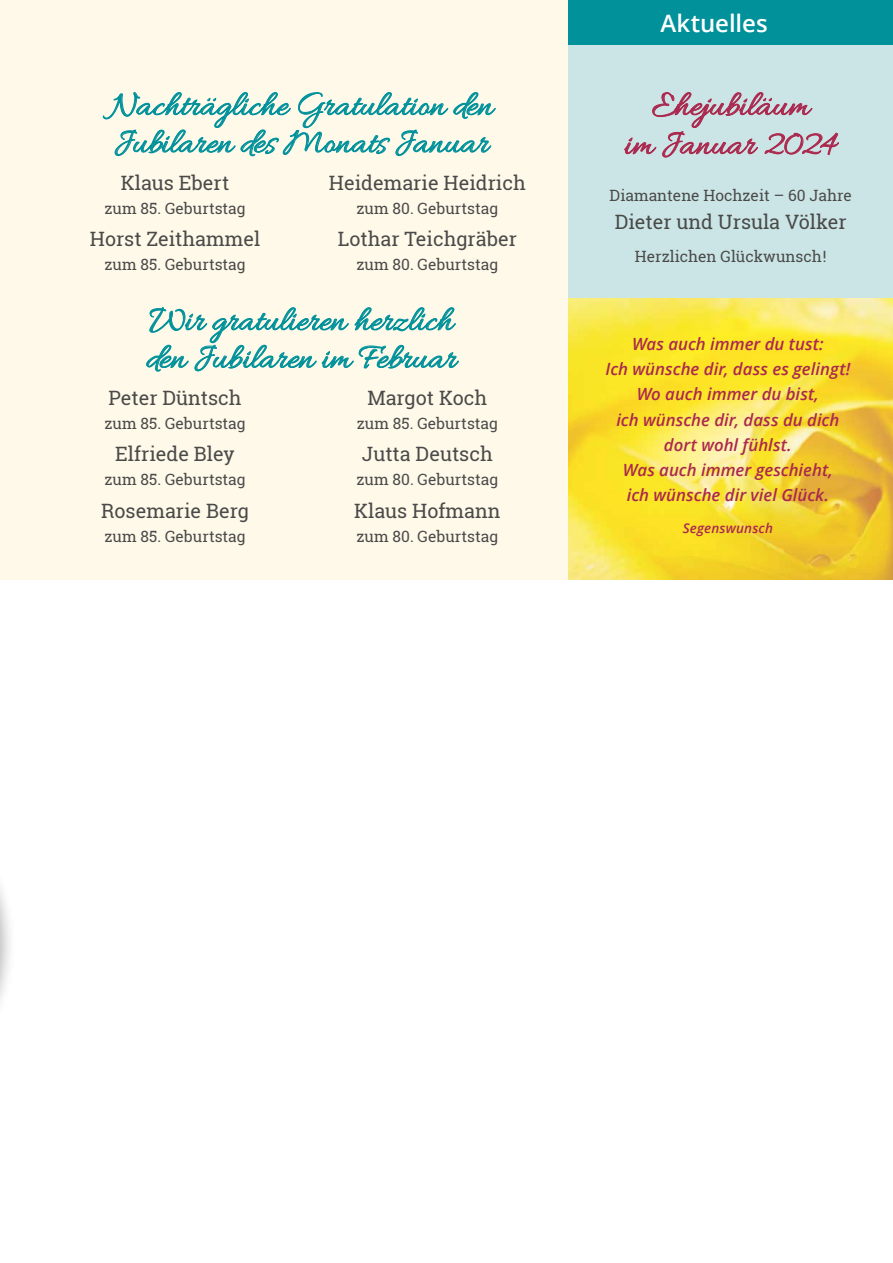
<style>
.page{position:relative;width:893px;height:1263px;background:#fff}
.page>*{position:absolute;margin:0;border:0;box-sizing:border-box;transform-origin:0 0}
.t1{font:36px/37.5px "Allura";color:#00919b}
.t2{font:36px/39px "Allura";color:#ab284e;text-align:center}
.t3{font:600 24px "Open Sans";letter-spacing:-.005em;color:#fff}
.t4{font:19.8px "Roboto Slab";color:#4a4a49}
.t5{font:italic 600 16.8px/25.2px "Open Sans";color:#ab284e;text-align:center}
.t6{font:15.6px "Roboto Slab";color:#4a4a49}
.t7{font:italic 600 13.5px "Open Sans";letter-spacing:.015em;color:#ab284e}
</style>
<div class="page">
<div style="left:0;top:0;width:893px;height:580px;background:#fef9e9"></div>
<div style="left:568px;top:32px;width:325px;height:266px;background:#cbe5e6"></div>
<img style="left:568px;top:298px;width:325px;height:282px">
<div style="left:0;top:758px;width:17px;height:371px;background:#000;opacity:.3"></div>
<svg style="left:0;top:770px;width:1px;height:342px"></svg>
<div style="left:569px;top:0;width:324px;height:45px;background:#00919b"></div>
<svg style="left:103px;top:92px;width:393px;height:64px"></svg>
<svg style="left:146px;top:307px;width:313px;height:64px"></svg>
<svg style="left:624px;top:92px;width:215px;height:66px"></svg>
<h1 class="t1" style="left:110px;top:89px;width:385px">Nachträgliche Gratulation den<br>Jubilaren des Monats Januar</h1>
<p class="t4" style="left:121px;top:169px;width:110px">Klaus Ebert</p>
<p class="t6" style="left:104px;top:197px;width:143px">zum 85. Geburtstag</p>
<p class="t4" style="left:90px;top:225px;width:172px">Horst Zeithammel</p>
<p class="t6" style="left:104px;top:254px;width:143px">zum 85. Geburtstag</p>
<p class="t4" style="left:329px;top:169px;width:198px">Heidemarie Heidrich</p>
<p class="t6" style="left:356px;top:197px;width:143px">zum 80. Geburtstag</p>
<p class="t4" style="left:338px;top:225px;width:181px">Lothar Teichgräber</p>
<p class="t6" style="left:356px;top:254px;width:143px">zum 80. Geburtstag</p>
<h1 class="t1" style="left:146px;top:304px;width:311px">Wir gratulieren herzlich den Jubilaren im Februar</h1>
<p class="t4" style="left:108px;top:384px;width:135px">Peter Düntsch</p>
<p class="t6" style="left:104px;top:413px;width:143px">zum 85. Geburtstag</p>
<p class="t4" style="left:115px;top:441px;width:121px">Elfriede Bley</p>
<p class="t6" style="left:104px;top:469px;width:143px">zum 85. Geburtstag</p>
<p class="t4" style="left:101px;top:497px;width:149px">Rosemarie Berg</p>
<p class="t6" style="left:104px;top:526px;width:143px">zum 85. Geburtstag</p>
<p class="t4" style="left:367px;top:384px;width:122px">Margot Koch</p>
<p class="t6" style="left:357px;top:413px;width:143px">zum 85. Geburtstag</p>
<p class="t4" style="left:362px;top:441px;width:132px">Jutta Deutsch</p>
<p class="t6" style="left:356px;top:469px;width:143px">zum 80. Geburtstag</p>
<p class="t4" style="left:354px;top:497px;width:148px">Klaus Hofmann</p>
<p class="t6" style="left:356px;top:526px;width:143px">zum 80. Geburtstag</p>
<h2 class="t3" style="left:660px;top:7px;width:109px">Aktuelles</h2>
<h2 class="t3" style="left:665px;top:7px;width:133px">Verwa tung</h2>
<h1 class="t2" style="left:624px;top:88px;width:214px">Ehejubiläum<br>im Januar 2024</h1>
<p class="t6" style="left:610px;top:184px;width:244px">Diamantene Hochzeit – 60 Jahre</p>
<p class="t4" style="left:615px;top:208px;width:233px">Dieter und Ursula Völker</p>
<p class="t6" style="left:635px;top:245px;width:193px">Herzlichen Glückwunsch!</p>
<p class="t5" style="left:605px;top:331px;width:246px">Was auch immer du tust:<br>Ich wünsche dir, dass es gelingt!<br>Wo auch immer du bist,<br>ich wünsche dir, dass du dich dort wohl fühlst.<br>Was auch immer geschieht,<br>ich wünsche dir viel Glück.</p>
<p class="t7" style="left:683px;top:519px;width:92px">Segenswunsch</p>
</div>
